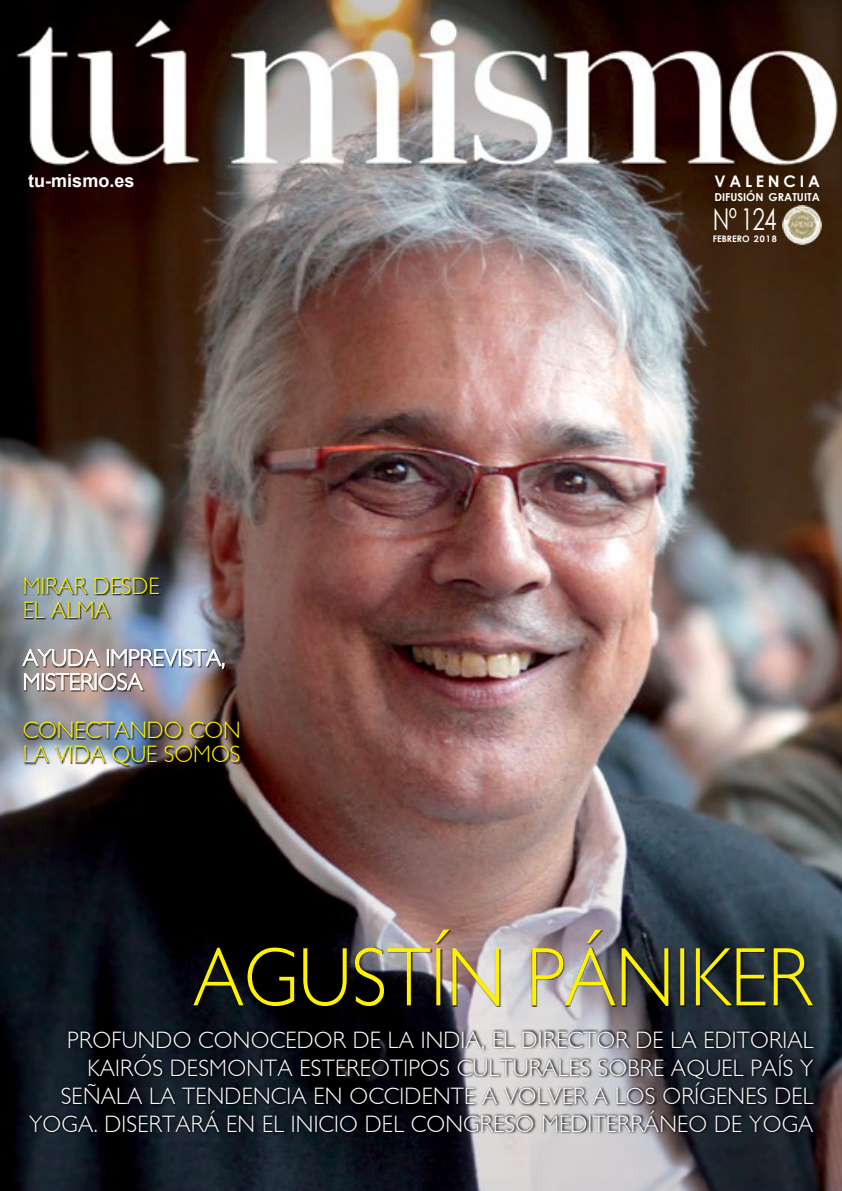
<style>
.page{position:relative;width:842px;height:1191px;background:#fff}
.page>*{position:absolute;margin:0;border:0;box-sizing:border-box;transform-origin:0 0}
.t1{font:300 83.6px "Gill Sans";color:#fff200;scale:.91 1}
.t2{font:30px "Century Gothic";color:#fff;scale:.75 1}
.t3{font:300 23.8px/28px "Gill Sans";letter-spacing:.01em;color:#fff;scale:.96 1}
.t4{font:300 23.8px/24px "Gill Sans";color:#fff200;scale:.96 1}
.t5{font:700 18px "Arial";color:#fff}
.t6{font:700 16px "Century Gothic";letter-spacing:.235em;color:#fff}
.t7{font:700 11px "Century Gothic";color:#fff}
.t8{font:700 9px "Century Gothic";color:#fff}
</style>
<div class="page">
<img style="left:0;top:0;width:842px;height:1191px">
<div style="left:23px;top:578px;width:219px;height:189px;background:#000;opacity:.7"></div>
<img style="left:22px;top:649px;width:202px;height:41px">
<div style="left:193px;top:930px;width:621px;height:76px;background:#000;opacity:.7"></div>
<svg style="left:27px;top:1029px;width:789px;height:105px;background:#32353b"></svg>
<img style="left:782px;top:205px;width:40px;height:40px">
<p class="t5" style="left:28px;top:168px;width:108px">tu-mismo.es</p>
<p class="t4" style="left:23px;top:574px;width:144px">MIRAR DESDE<br>EL ALMA</p>
<p class="t3" style="left:23px;top:646px;width:212px;line-height:24px">AYUDA IMPREVISTA,<br>MISTERIOSA</p>
<p class="t4" style="left:23px;top:718px;width:229px">CONECTANDO CON<br>LA VIDA QUE SOMOS</p>
<p class="t6" style="left:714px;top:169px;width:107px">VALENCIA</p>
<p class="t7" style="left:714px;top:189px;width:107px">DIFUSIÓN GRATUITA</p>
<p class="t2" style="left:713px;top:198px;width:87px">Nº 124</p>
<p class="t8" style="left:713px;top:232px;width:66px">FEBRERO 2018</p>
<h1 class="t1" style="left:193px;top:929px;width:681px">AGUSTÍN PÁNIKER</h1>
<p class="t3" style="left:87px;top:1026px;width:758px;text-indent:-20px">PROFUNDO CONOCEDOR DE LA INDIA, EL DIRECTOR DE LA EDITORIAL<br>KAIRÓS DESMONTA</p>
<p class="t3" style="left:299px;top:1054px;width:404px">ESTEREOTIPOS CULTURALES SO BRE AQUEL</p>
<p class="t3" style="left:750px;top:1054px;width:12px">PAÍS</p>
<p class="t3" style="left:29px;top:1054px;width:819px;text-align:right">Y<br>SEÑALA LA TENDENCIA EN OCCIDENTE A VOLVER A LOS ORÍGENES DEL<br>YOGA. DISERTARÁ EN EL INICIO DEL CONGRESO MEDITERRÁNEO DE YOGA</p>
</div>
